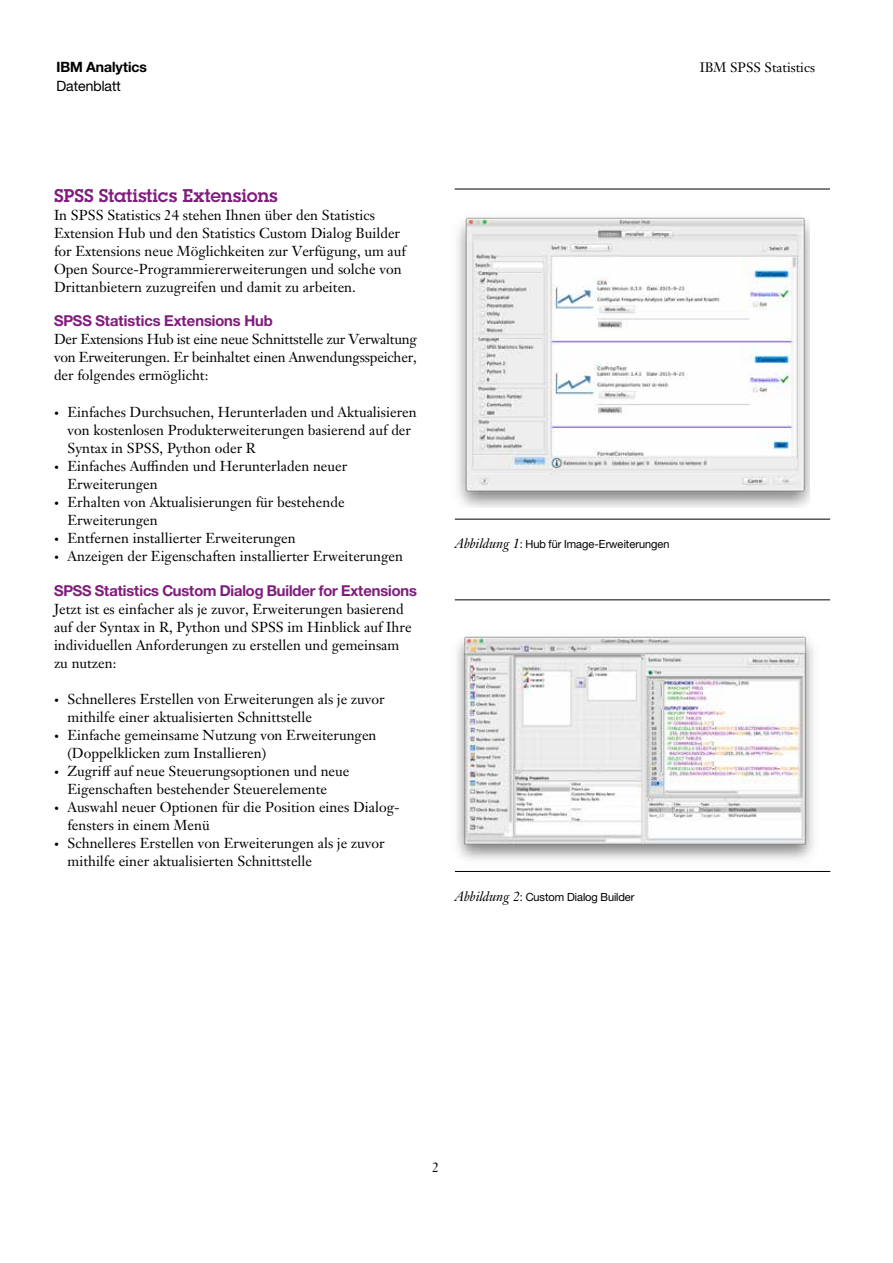
<style>
.page{position:relative;width:893px;height:1263px;background:#fff}
.page>*{position:absolute;margin:0;border:0;box-sizing:border-box;transform-origin:0 0}
._2A_head__color{font:18px "Lubalin Demifor IBM";color:#801c7d}
._2B_sub_head_1__colo{font:15px "Helv Neue Boldfor IBM";letter-spacing:-.005em;color:#801c7d}
._2C_body{font:14.25px/18px "Janson Text LT Pro";color:#000}
.t1{font:14.25px "Helv Neue Boldfor IBM";color:#000}
.t2{font:14.25px "Helv Neue Romanfor IBM";color:#000}
._0B_industry_area{font:13.5px "Janson Text LT Pro";color:#000}
._2E_figure_caption{font:11.25px "Helv Neue Romanfor IBM";color:#000}
.s1{font-size:9.75px}
.s2{font-family:"Janson Text LT Pro";font-style:italic;font-size:13.5px}
</style>
<div class="page">
<hr style="left:455px;top:189px;width:375px;height:1px;background:#000">
<hr style="left:455px;top:519px;width:375px;height:1px;background:#000">
<hr style="left:455px;top:599px;width:375px;height:1px;background:#000">
<hr style="left:455px;top:871px;width:375px;height:1px;background:#000">
<img style="left:456px;top:217px;width:354px;height:290px">
<img style="left:456px;top:636px;width:358px;height:225px">
<p class="t1" style="left:56px;top:58px;width:92px">IBM Analytics</p>
<p class="t2" style="left:56px;top:77px;width:66px">Datenblatt</p>
<p class="_0B_industry_area" style="left:700px;top:58px;width:117px">IBM SPSS Statistics</p>
<p class="_2A_head__color" style="left:54px;top:183px;width:225px">SPSS Statistics Extensions</p>
<p class="_2C_body" style="left:54px;top:206px;width:354px">In SPSS Statistics 24 stehen Ihnen über den Statistics Extension Hub und den Statistics Custom Dialog Builder for Extensions neue Möglichkeiten zur Verfügung, um auf Open Source-Programmiererweiterungen und solche von Drittanbietern zuzugreifen und damit zu arbeiten.</p>
<p class="_2B_sub_head_1__colo" style="left:54px;top:312px;width:220px">SPSS Statistics Extensions Hub</p>
<p class="_2C_body" style="left:54px;top:330px;width:364px;text-align:justify">Der Extensions Hub ist eine neue Schnittstelle zur Verwaltung von Erweiterungen. Er beinhaltet einen Anwendungsspeicher, der folgendes ermöglicht:</p>
<p class="_2C_body" style="left:68px;top:403px;width:351px;text-indent:-14px"><span class="s1">•</span> Einfaches Durchsuchen, Herunterladen und Aktualisieren von kostenlosen Produkterweiterungen basierend auf der<br>Syntax in SPSS, Python oder R</p>
<p class="_2C_body" style="left:68px;top:457px;width:281px;text-indent:-14px"><span class="s1">•</span> Einfaches Auffinden und Herunterladen neuer<br>Erweiterungen</p>
<p class="_2C_body" style="left:68px;top:493px;width:279px;text-indent:-14px"><span class="s1">•</span> Erhalten von Aktualisierungen für bestehende<br>Erweiterungen</p>
<p class="_2C_body" style="left:54px;top:529px;width:243px"><span class="s1">•</span> Entfernen installierter Erweiterungen</p>
<p class="_2C_body" style="left:54px;top:547px;width:350px"><span class="s1">•</span> Anzeigen der Eigenschaften installierter Erweiterungen</p>
<p class="_2B_sub_head_1__colo" style="left:54px;top:581px;width:364px">SPSS Statistics Custom Dialog Builder for Extensions</p>
<p class="_2C_body" style="left:54px;top:600px;width:359px">Jetzt ist es einfacher als je zuvor, Erweiterungen basierend auf der Syntax in R, Python und SPSS im Hinblick auf Ihre individuellen Anforderungen zu erstellen und gemeinsam zu nutzen:</p>
<p class="_2C_body" style="left:68px;top:690px;width:319px;text-indent:-14px"><span class="s1">•</span> Schnelleres Erstellen von Erweiterungen als je zuvor mithilfe einer aktualisierten Schnittstelle</p>
<p class="_2C_body" style="left:68px;top:726px;width:311px;text-indent:-14px"><span class="s1">•</span> Einfache gemeinsame Nutzung von Erweiterungen (Doppelklicken zum Installieren)</p>
<p class="_2C_body" style="left:68px;top:762px;width:283px;text-indent:-14px"><span class="s1">•</span> Zugriff auf neue Steuerungsoptionen und neue<br>Eigenschaften bestehender Steuerelemente</p>
<p class="_2C_body" style="left:68px;top:798px;width:334px;text-indent:-14px"><span class="s1">•</span> Auswahl neuer Optionen für die Position eines Dialog&shy;fensters in einem Menü</p>
<p class="_2C_body" style="left:68px;top:834px;width:319px;text-indent:-14px"><span class="s1">•</span> Schnelleres Erstellen von Erweiterungen als je zuvor mithilfe einer aktualisierten Schnittstelle</p>
<p class="_2E_figure_caption" style="left:455px;top:537px;width:216px"><span class="s2">Abbildung 1</span>: Hub für Image-Erweiterungen</p>
<p class="_2E_figure_caption" style="left:455px;top:890px;width:181px"><span class="s2">Abbildung 2</span>: Custom Dialog Builder</p>
<p class="_0B_industry_area" style="left:432px;top:1158px;width:9px">2</p>
</div>
